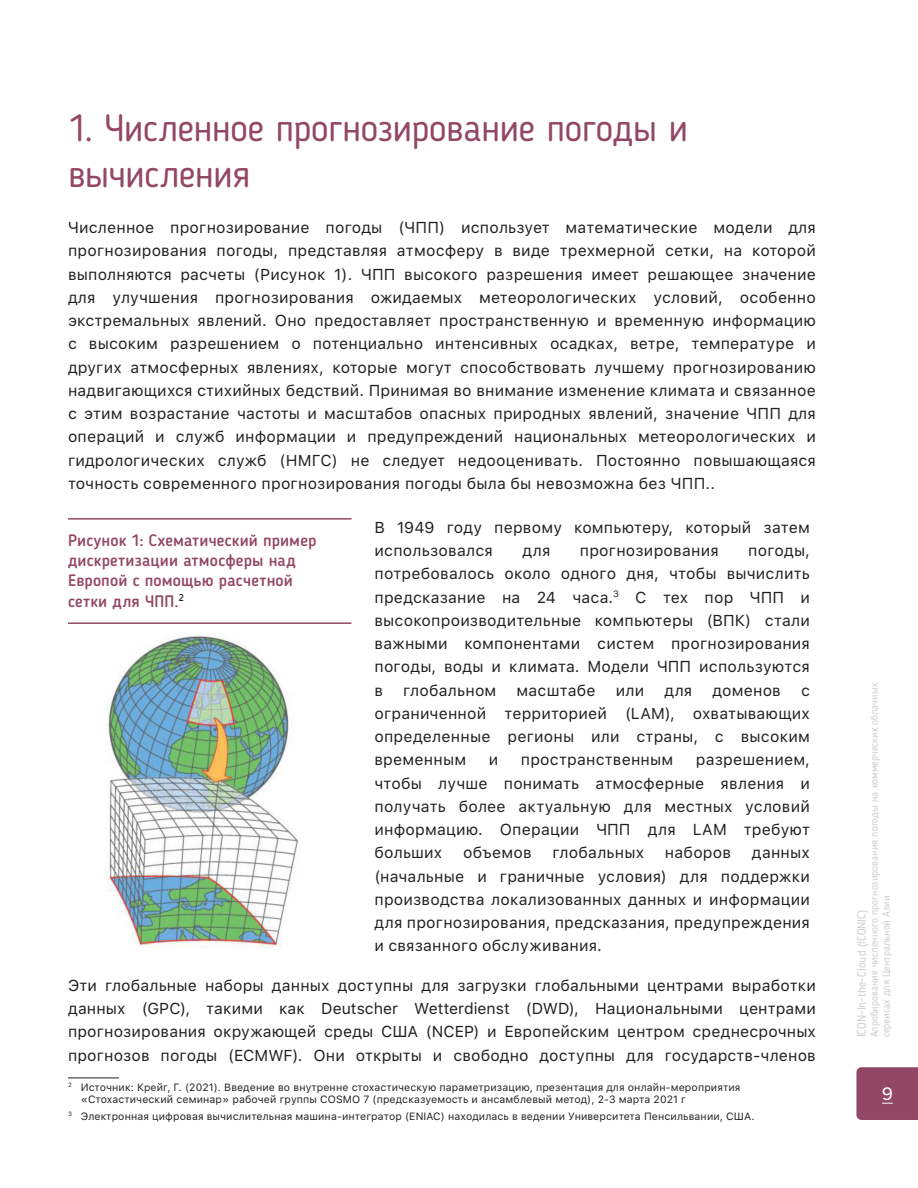
<style>
.page{position:relative;width:918px;height:1188px;background:#fff}
.page>*{position:absolute;margin:0;border:0;box-sizing:border-box;transform-origin:0 0}
.Paragraph_Style_3{font:37.5px/46.5px "Blogger Sans";letter-spacing:-.015em;color:#934765}
.t1{font:18px "Andes Neue Alt 2";color:#fff}
.fgiure{font:500 16.5px/20.2px "Blogger Sans";letter-spacing:.01em;color:#934765}
.t2{font:15.75px/23.2px "SF Pro Text";letter-spacing:.01em;color:#231f20;text-align:justify}
.t3{font:12px "Blogger Sans";color:#cdced0}
.t4{font:10.5px/12.6px "SF Pro Text";letter-spacing:.01em;color:#231f20}
.t5{font:10.5px/12px "Blogger Sans";color:#cdced0}
</style>
<div class="page">
<div style="left:856px;top:1067px;width:62px;height:53px;background:#934765"></div>
<hr style="left:68px;top:622px;width:283px;height:2px;background:#934765">
<hr style="left:68px;top:518px;width:283px;height:2px;background:#934765">
<img style="left:105px;top:634px;width:194px;height:314px">
<hr style="left:68px;top:1078px;width:51px;height:1px;background:#231f20">
<p class="Paragraph_Style_3" style="left:68px;top:104px;width:622px">1. Численное прогнозирование погоды и вычисления</p>
<p class="t2" style="left:68px;top:216px;width:749px">Численное прогнозирование погоды (ЧПП) использует математические модели для прогнозирования погоды, представляя атмосферу в виде трехмерной сетки, на которой выполняются расчеты (Рисунок 1). ЧПП высокого разрешения имеет решающее значение для улучшения прогнозирования ожидаемых метеорологических условий, особенно экстремальных явлений. Оно предоставляет пространственную и временную информацию с высоким разрешением о потенциально интенсивных осадках, ветре, температуре и других атмосферных явлениях, которые могут способствовать лучшему прогнозированию надвигающихся стихийных бедствий. Принимая во внимание изменение климата и связанное с этим возрастание частоты и масштабов опасных природных явлений, значение ЧПП для операций и служб информации и предупреждений национальных метеорологических и гидрологических служб (НМГС) не следует недооценивать. Постоянно повышающаяся точность современного прогнозирования погоды была бы невозможна без ЧПП..</p>
<p class="t2" style="left:375px;top:516px;width:437px">В 1949 году первому компьютеру, который затем использовался</p>
<p class="fgiure" style="left:68px;top:530px;width:250px">Рисунок 1: Схематический пример дискретизации атмосферы над<br>Европой с помощью расчетной сетки для ЧПП.<sup>2</sup></p>
<p class="t2" style="left:375px;top:539px;width:437px;text-indent:374px">погоды, потребовалось около одного дня, чтобы вычислить предсказание на 24 часа.<sup>3</sup> С тех пор ЧПП и высокопроизводительные компьютеры (ВПК) стали важными компонентами систем прогнозирования погоды, воды и климата. Модели ЧПП используются в</p>
<p class="t2" style="left:522px;top:539px;width:29px">для</p>
<p class="t2" style="left:580px;top:539px;width:140px">прогнозирования</p>
<p class="t2" style="left:403px;top:679px;width:95px">глобальном</p>
<p class="t2" style="left:517px;top:679px;width:81px">масштабе</p>
<p class="t2" style="left:616px;top:679px;width:30px">или</p>
<p class="t2" style="left:664px;top:679px;width:29px">для</p>
<p class="t2" style="left:712px;top:679px;width:70px">доменов</p>
<p class="t2" style="left:375px;top:679px;width:437px;text-indent:427px">с ограниченной территорией (LAM), охватывающих определенные регионы или страны, с высоким временным</p>
<p class="t2" style="left:375px;top:748px;width:437px;text-indent:321px">разрешением, чтобы лучше понимать атмосферные явления и получать более актуальную для местных условий информацию. Операции ЧПП для LAM требуют больших</p>
<p class="t2" style="left:489px;top:748px;width:11px">и</p>
<p class="t2" style="left:521px;top:748px;width:154px">пространственным</p>
<p class="t2" style="left:463px;top:841px;width:70px">объемов</p>
<p class="t2" style="left:553px;top:841px;width:93px">глобальных</p>
<p class="t2" style="left:665px;top:841px;width:68px">наборов</p>
<p class="t2" style="left:375px;top:841px;width:437px;text-indent:377px">данных (начальные и граничные условия) для поддержки производства локализованных данных и информации для прогнозирования, предсказания, предупреждения и связанного обслуживания.</p>
<p class="t2" style="left:68px;top:974px;width:749px">Эти глобальные наборы данных доступны для загрузки глобальными центрами выработки данных (GPC), такими как Deutscher Wetterdienst (DWD), Национальными центрами прогнозирования окружающей среды США (NCEP) и Европейским центром среднесрочных прогнозов погоды (ECMWF). Они открыты и свободно доступны для государств-членов</p>
<p class="t4" style="left:81px;top:1081px;width:661px;text-indent:-13px"><sup>2</sup> Источник: Крейг, Г. (2021). Введение во внутренне стохастическую параметризацию, презентация для онлайн-мероприятия «Стохастический семинар» рабочей группы COSMO 7 (предсказуемость и ансамблевый метод), 2-3 марта 2021 г</p>
<p class="t4" style="left:68px;top:1110px;width:688px"><sup>3</sup> Электронная цифровая вычислительная машина-интегратор (ENIAC) находилась в ведении Университета Пенсильвании, США.</p>
<p class="t5" style="left:868px;top:1037px;width:356px;rotate:-90deg">Апробирование численного прогнозирования погоды на коммерческих облачных сервисах для Центральной Азии</p>
<p class="t3" style="left:855px;top:1037px;width:129px;rotate:-90deg">ICON-In-the-Cloud (ICONIC)</p>
<p class="t1" style="left:882px;top:1083px;width:12px">9</p>
</div>
